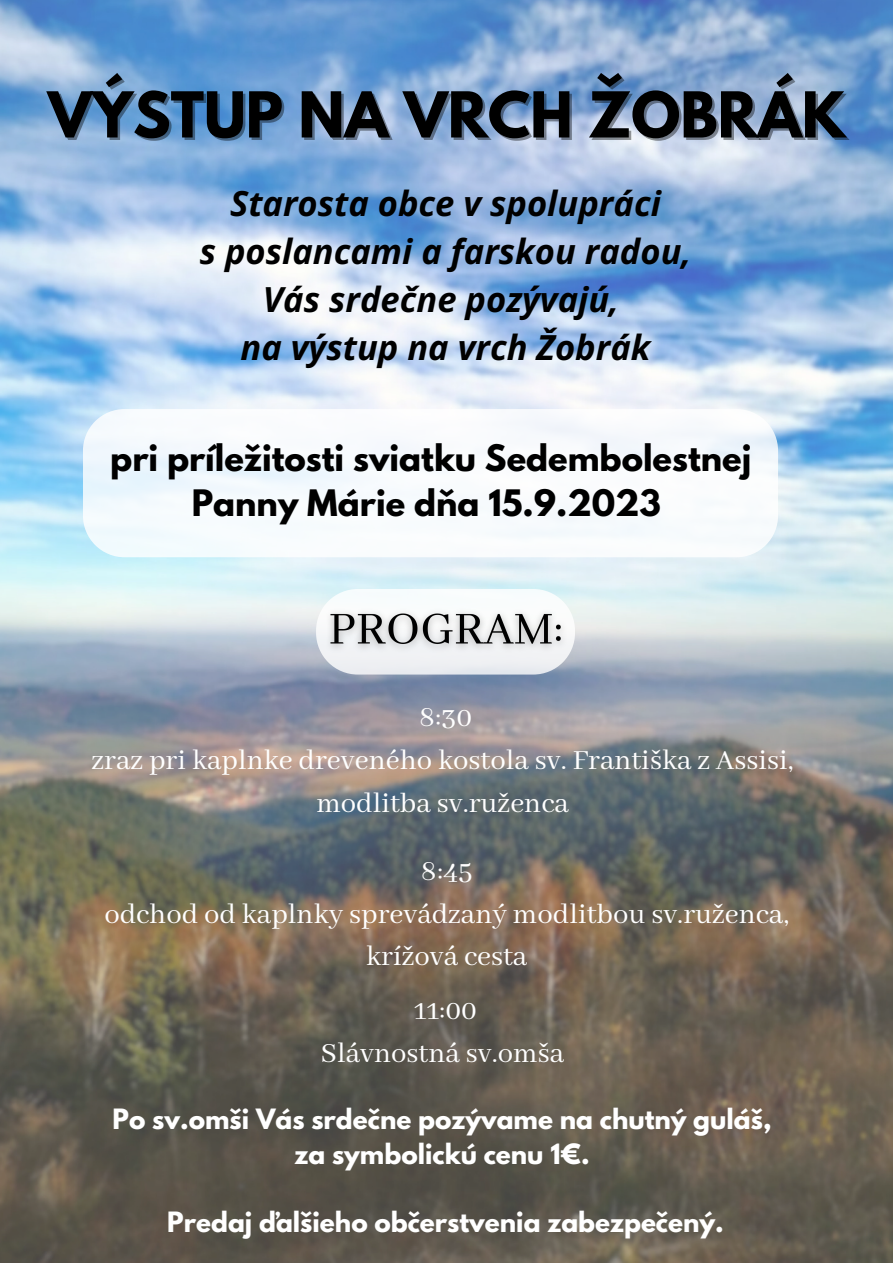
<style>
.page{position:relative;width:893px;height:1263px;background:#fff}
.page>*{position:absolute;margin:0;border:0;box-sizing:border-box;transform-origin:0 0}
.t1{font:700 56.03px "League Spartan";color:#000}
.t2{font:italic 700 34.5px "Open Sans";color:#000}
.t3{font:700 32.33px/45.2px "League Spartan";color:#000;text-align:center}
.t4{font:30.75px "Abhaya Libre";color:#fff}
.t5{font:700 24.83px "League Spartan";color:#fff}
</style>
<div class="page">
<img style="left:0;top:0;width:893px;height:1263px">
<svg style="left:83px;top:409px;width:695px;height:148px"></svg>
<svg style="left:316px;top:589px;width:259px;height:2px"></svg>
<img style="left:316px;top:591px;width:259px;height:84px">
<p class="t1" style="left:48px;top:87px;width:799px">VÝSTUP NA VRCH ŽOBRÁK</p>
<p class="t2" style="left:230px;top:180px;width:432px">Starosta obce v spolupráci</p>
<p class="t2" style="left:200px;top:227px;width:493px">s poslancami a farskou radou,</p>
<p class="t2" style="left:263px;top:275px;width:358px">Vás srdečne pozývajú,</p>
<p class="t2" style="left:240px;top:323px;width:411px">na výstup na vrch Žobrák</p>
<p class="t3" style="left:110px;top:439px;width:642px">pri príležitosti sviatku Sedembolestnej<br>Panny Márie dňa 15.9.2023</p>
<p class="t4" style="left:419px;top:700px;width:55px">8:30</p>
<p class="t4" style="left:92px;top:743px;width:703px">zraz pri kaplnke dreveného kostola sv. Františka z Assisi,</p>
<p class="t4" style="left:316px;top:786px;width:254px">modlitba sv.ruženca</p>
<p class="t4" style="left:421px;top:854px;width:53px">8:45</p>
<p class="t4" style="left:104px;top:897px;width:686px">odchod od kaplnky sprevádzaný modlitbou sv.ruženca,</p>
<p class="t4" style="left:366px;top:939px;width:163px">krížová cesta</p>
<p class="t4" style="left:414px;top:993px;width:64px">11:00</p>
<p class="t4" style="left:321px;top:1036px;width:245px">Slávnostná sv.omša</p>
<p class="t5" style="left:113px;top:1107px;width:660px">Po sv.omši Vás srdečne pozývame na chutný guláš,</p>
<p class="t5" style="left:294px;top:1141px;width:297px">za symbolickú cenu 1€.</p>
<p class="t5" style="left:167px;top:1210px;width:558px">Predaj ďalšieho občerstvenia zabezpečený.</p>
</div>
